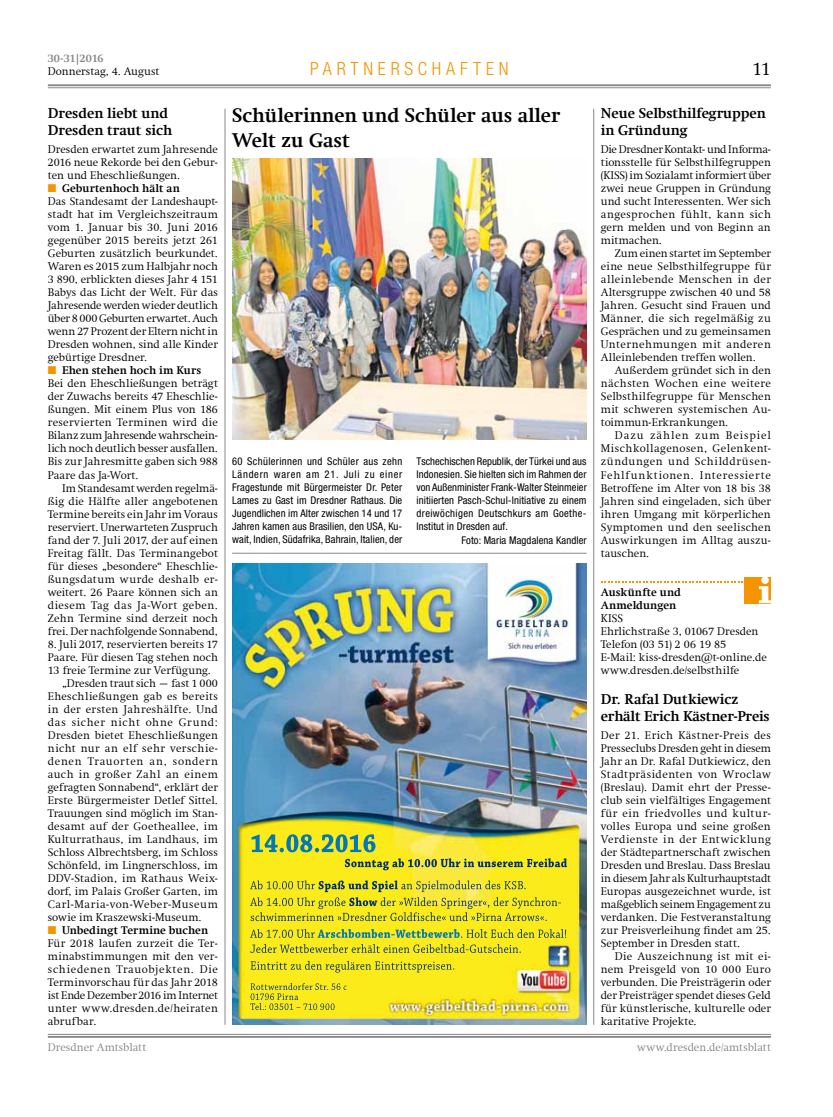
<style>
.page{position:relative;width:833px;height:1117px;background:#fff}
.page>*{position:absolute;margin:0;border:0;box-sizing:border-box;transform-origin:0 0}
.t1{font:700 20px/25px "Swift Com";letter-spacing:-.005em;color:#000}
.t2{font:300 18.75px "Swift Com";color:#000}
.t3{font:300 condensed 18.12px "Helvetica Neue";letter-spacing:.26em;color:#f39400}
.t4{font:700 14.38px/16.9px "Swift Com";letter-spacing:-.005em;color:#000}
.t5{font:300 11.25px/13px "Swift Com";letter-spacing:.01em;color:#000;text-align:justify}
.t6{font:300 11.25px "Swift Com";letter-spacing:.045em;color:#000}
.t7{font:300 11.25px "Swift Com";letter-spacing:.005em;color:#87888a}
.t8{font:300 11.25px "Swift Com";letter-spacing:.03em;color:#000}
.t9{font:300 11.25px "Swift Com";letter-spacing:.035em;color:#000}
.t10{font:300 11.25px "Swift Com";letter-spacing:.04em;color:#000}
.t11{font:300 11.25px "Swift Com";letter-spacing:.06em;color:#000}
.t12{font:300 11.25px "Swift Com";letter-spacing:.065em;color:#000}
.t13{font:700 11.25px/13px "Swift Com";letter-spacing:.005em;color:#000}
.t14{font:700 11.25px "Swift Com";letter-spacing:-.01em;color:#87888a}
.t15{font:condensed 10.62px/13px "Helvetica Neue";letter-spacing:.01em;color:#000;text-align:justify}
.t16{font:condensed 10.62px "Helvetica Neue";letter-spacing:.035em;color:#000}
.s1{color:#f39400}
.s2{font-weight:700}
</style>
<div class="page">
<hr style="left:48px;top:87px;width:723px;height:1px;background:#87888a">
<hr style="left:48px;top:84px;width:723px;height:2px;background:#87888a">
<hr style="left:48px;top:1033px;width:723px;height:1px;background:#87888a">
<hr style="left:48px;top:1035px;width:723px;height:2px;background:#87888a">
<img style="left:232px;top:563px;width:354px;height:461px">
<svg style="left:251px;top:960px;width:203px;height:12px;background:#d2cc27"></svg>
<svg style="left:250px;top:943px;width:271px;height:9px;background:#ceca28"></svg>
<svg style="left:250px;top:928px;width:316px;height:9px;background:#bcc73a"></svg>
<svg style="left:250px;top:897px;width:311px;height:23px;background:#d5ce29"></svg>
<svg style="left:250px;top:880px;width:275px;height:11px;background:#c2c134"></svg>
<svg style="left:345px;top:858px;width:222px;height:12px;background:#b3b63a"></svg>
<svg style="left:251px;top:834px;width:124px;height:18px;background:#89b661"></svg>
<svg style="left:250px;top:982px;width:96px;height:27px;background:#dcd424"></svg>
<div style="left:745px;top:577px;width:26px;height:26px;background:#f39400"></div>
<svg style="left:601px;top:581px;width:142px;height:1px"></svg>
<svg style="left:759px;top:586px;width:12px;height:17px"></svg>
<div style="left:761px;top:576px;width:8px;height:8px;background:#fff;border-radius:50%"></div>
<img style="left:232px;top:158px;width:354px;height:281px">
<hr style="left:593px;top:109px;width:1px;height:915px;background:#87888a">
<hr style="left:225px;top:109px;width:1px;height:915px;background:#87888a">
<hr style="left:232px;top:552px;width:354px;height:1px;background:#87888a">
<p class="t14" style="left:48px;top:52px;width:57px">30-31|2016</p>
<p class="t5" style="left:48px;top:65px;width:113px">Donnerstag, 4. August</p>
<p class="t4" style="left:48px;top:105px;width:126px">Dresden liebt und<br>Dresden traut sich</p>
<p class="t5" style="left:48px;top:143px;width:172px">Dresden erwartet zum Jahresende 2016 neue Rekorde bei den Gebur&shy;ten und Eheschließungen.</p>
<p class="t5" style="left:48px;top:182px;width:172px;text-align:left"><span class="s1">■</span> <span class="s2">Geburtenhoch hält an<br></span>Das Standesamt der Landeshaupt&shy;stadt hat im Vergleichszeitraum vom 1. Januar bis 30. Juni 2016 gegenüber 2015 bereits jetzt 261<br>Geburten zusätzlich beurkundet.<br>Waren es 2015 zum Halbjahr noch<br>3 890, erblickten dieses Jahr 4 151<br>Babys das Licht der Welt. Für das<br>Jahresende werden wieder deutlich über 8 000 Geburten erwartet. Auch wenn 27 Prozent der Eltern nicht in<br>Dresden wohnen, sind alle Kinder gebürtige Dresdner.</p>
<p class="t5" style="left:48px;top:364px;width:172px;text-align:left"><span class="s1">■</span> <span class="s2">Ehen stehen hoch im Kurs<br></span>Bei den Eheschließungen beträgt der Zuwachs bereits 47 Eheschlie&shy;ßungen. Mit einem Plus von 186 reservierten Terminen wird die<br>Bilanz zum Jahresende wahrschein&shy;lich noch deutlich besser ausfallen.<br>Bis zur Jahresmitte gaben sich 988<br>Paare das Ja-Wort.</p>
<p class="t5" style="left:48px;top:481px;width:172px;text-indent:14px">Im Standesamt werden regelmä&shy;ßig die Hälfte aller angebotenen Termine bereits ein Jahr im Voraus reserviert. Unerwarteten Zuspruch fand der 7. Juli 2017, der auf einen Freitag fällt. Das Terminangebot für dieses „besondere“ Eheschlie&shy;ßungsdatum wurde deshalb er&shy;weitert. 26 Paare können sich an diesem Tag das Ja-Wort geben.<br>Zehn Termine sind derzeit noch frei. Der nachfolgende Sonnabend,</p>
<p class="t5" style="left:48px;top:637px;width:172px">8. Juli 2017, reservierten bereits 17</p>
<p class="t5" style="left:48px;top:650px;width:171px">Paare. Für diesen Tag stehen noch</p>
<p class="t5" style="left:48px;top:663px;width:165px">13 freie Termine zur Verfügung.</p>
<p class="t5" style="left:62px;top:676px;width:157px">„Dresden traut sich – fast 1 000</p>
<p class="t8" style="left:48px;top:689px;width:171px">Eheschließungen gab es bereits</p>
<p class="t9" style="left:48px;top:702px;width:172px">in der ersten Jahreshälfte. Und</p>
<p class="t11" style="left:48px;top:715px;width:172px">das sicher nicht ohne Grund:</p>
<p class="t5" style="left:48px;top:728px;width:172px">Dresden bietet Eheschließungen</p>
<p class="t10" style="left:48px;top:741px;width:172px">nicht nur an elf sehr verschie-</p>
<p class="t12" style="left:48px;top:754px;width:172px">denen Trauorten an, sondern</p>
<p class="t6" style="left:48px;top:767px;width:172px">auch in großer Zahl an einem</p>
<p class="t5" style="left:48px;top:780px;width:172px">gefragten Sonnabend“, erklärt der</p>
<p class="t5" style="left:48px;top:793px;width:172px">Erste Bürgermeister Detlef Sittel.</p>
<p class="t5" style="left:48px;top:806px;width:172px">Trauungen sind möglich im Stan-</p>
<p class="t5" style="left:48px;top:819px;width:172px">desamt auf der Goetheallee, im</p>
<p class="t5" style="left:48px;top:832px;width:172px">Kulturrathaus, im Landhaus, im</p>
<p class="t5" style="left:48px;top:845px;width:171px">Schloss Albrechtsberg, im Schloss</p>
<p class="t5" style="left:48px;top:858px;width:171px">Schönfeld, im Lingnerschloss, im</p>
<p class="t5" style="left:48px;top:871px;width:172px">DDV-Stadion, im Rathaus Weix-</p>
<p class="t5" style="left:48px;top:884px;width:172px">dorf, im Palais Großer Garten, im</p>
<p class="t6" style="left:48px;top:897px;width:171px">Carl-Maria-von-Weber-Museum</p>
<p class="t5" style="left:48px;top:910px;width:155px">sowie im Kraszewski-Museum.</p>
<p class="t5" style="left:48px;top:923px;width:172px;text-align:left"><span class="s1">■</span> <span class="s2">Unbedingt Termine buchen<br></span>Für 2018 laufen zurzeit die Ter&shy;minabstimmungen mit den ver&shy;schiedenen Trauobjekten. Die<br>Terminvorschau für das Jahr 2018 ist Ende Dezember 2016 im Internet unter www.dresden.de/heiraten abrufbar.</p>
<h3 class="t3" style="left:310px;top:58px;width:108px">PA RTN ERSCHA</h3>
<h3 class="t3" style="left:460px;top:58px;width:48px">FTEN</h3>
<h1 class="t1" style="left:232px;top:103px;width:330px">Schülerinnen und Schüler aus aller<br>Welt zu Gast</h1>
<p class="t15" style="left:232px;top:455px;width:172px">60 Schülerinnen und Schüler aus zehn Ländern waren am 21. Juli zu einer Fragestunde mit Bürgermeister Dr. Peter Lames zu Gast im Dresdner Rathaus. Die Jugendlichen im Alter zwischen 14 und 17<br>Jahren kamen aus Brasilien, den USA, Ku&shy;wait, Indien, Südafrika, Bahrain, Italien, der</p>
<p class="t15" style="left:416px;top:455px;width:171px">Tschechischen Republik, der Türkei und aus</p>
<p class="t15" style="left:416px;top:468px;width:172px">Indonesien. Sie hielten sich im Rahmen der</p>
<p class="t15" style="left:416px;top:481px;width:172px">von Außenminister Frank-Walter Steinmeier</p>
<p class="t15" style="left:416px;top:494px;width:172px">initiierten Pasch-Schul-Initiative zu einem</p>
<p class="t16" style="left:416px;top:507px;width:172px">dreiwöchigen Deutschkurs am Goethe-</p>
<p class="t15" style="left:416px;top:520px;width:93px">Institut in Dresden auf.</p>
<p class="t15" style="left:461px;top:533px;width:126px">Foto: Maria Magdalena Kandler</p>
<h2 class="t2" style="left:752px;top:58px;width:20px">11</h2>
<p class="t4" style="left:601px;top:105px;width:167px">Neue Selbsthilfegruppen in Gründung</p>
<p class="t5" style="left:601px;top:143px;width:172px">Die Dresdner Kontakt- und Informa&shy;tionsstelle für Selbsthilfegruppen (KISS) im Sozialamt informiert über zwei neue Gruppen in Gründung und sucht Interessenten. Wer sich angesprochen fühlt, kann sich gern melden und von Beginn an mitmachen.</p>
<p class="t5" style="left:601px;top:247px;width:172px;text-indent:14px">Zum einen startet im September eine neue Selbsthilfegruppe für alleinlebende Menschen in der Altersgruppe zwischen 40 und 58<br>Jahren. Gesucht sind Frauen und Männer, die sich regelmäßig zu Gesprächen und zu gemeinsamen Unternehmungen mit anderen Alleinlebenden treffen wollen.</p>
<p class="t5" style="left:601px;top:364px;width:172px;text-indent:14px">Außerdem gründet sich in den nächsten Wochen eine weitere Selbsthilfegruppe für Menschen mit schweren systemischen Au&shy;toimmun-Erkrankungen.</p>
<p class="t5" style="left:601px;top:429px;width:172px;text-indent:14px">Dazu zählen zum Beispiel Mischkollagenosen, Gelenkent&shy;zündungen und Schilddrüsen-Fehlfunktionen. Interessierte Betroffene im Alter von 18 bis 38<br>Jahren sind eingeladen, sich über ihren Umgang mit körperlichen Symptomen und den seelischen Auswirkungen im Alltag auszu&shy;tauschen.</p>
<p class="t13" style="left:601px;top:585px;width:82px">Auskünfte und<br>Anmeldungen</p>
<p class="t5" style="left:601px;top:611px;width:168px;text-align:left">KISS<br>Ehrlichstraße 3, 01067 Dresden<br>Telefon (03 51) 2 06 19 85<br>E-Mail: kiss-dresden@t-online.de www.dresden.de/selbsthilfe</p>
<p class="t4" style="left:601px;top:690px;width:170px">Dr. Rafal Dutkiewicz erhält Erich Kästner-Preis</p>
<p class="t5" style="left:601px;top:728px;width:172px">Der 21. Erich Kästner-Preis des Presseclubs Dresden geht in diesem Jahr an Dr. Rafal Dutkiewicz, den Stadtpräsidenten von Wroclaw (Breslau). Damit ehrt der Presse&shy;club sein vielfältiges Engagement für ein friedvolles und kultur&shy;volles Europa und seine großen Verdienste in der Entwicklung der Städtepartnerschaft zwischen Dresden und Breslau. Dass Breslau in diesem Jahr als Kulturhauptstadt Europas ausgezeichnet wurde, ist maßgeblich seinem Engagement zu verdanken. Die Festveranstaltung zur Preisverleihung findet am 25.<br>September in Dresden statt.</p>
<p class="t5" style="left:601px;top:949px;width:172px;text-indent:14px">Die Auszeichnung ist mit ei&shy;nem Preisgeld von 10 000 Euro verbunden. Die Preisträgerin oder der Preisträger spendet dieses Geld für künstlerische, kulturelle oder karitative Projekte.</p>
<p class="t7" style="left:48px;top:1040px;width:100px">Dresdner Amtsblatt</p>
<p class="t7" style="left:637px;top:1040px;width:135px">www.dresden.de/amtsblatt</p>
</div>
